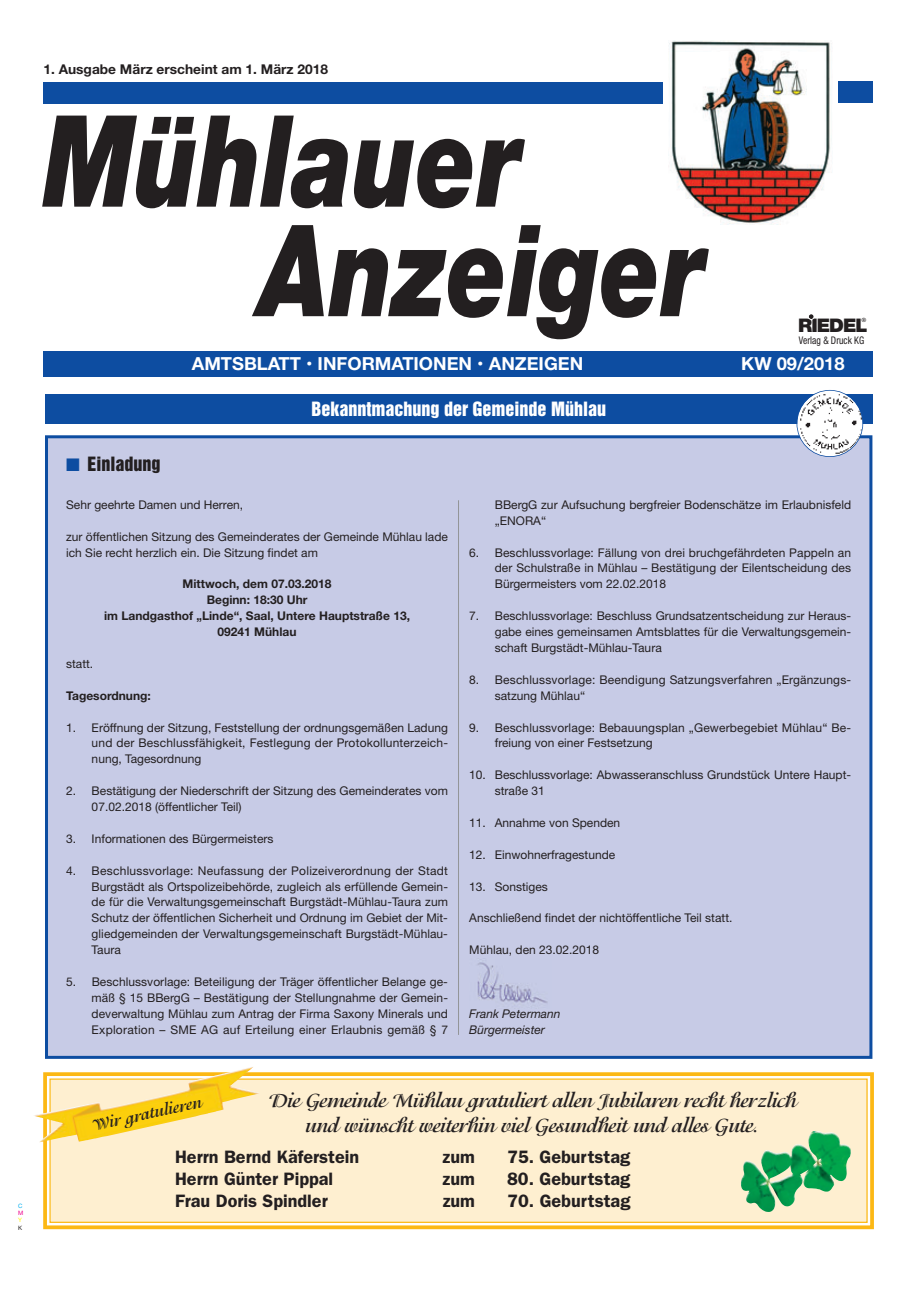
<style>
.page{position:relative;width:915px;height:1293px;background:#fff}
.page>*{position:absolute;margin:0;border:0;box-sizing:border-box;transform-origin:0 0}
.t1{font:italic 900 127.5px/109.5px "Helvetica Neue";color:#231f20;scale:.76 1}
.t2{font:700 21px "Isadora";letter-spacing:-.02em;color:#231f20}
.t3{font:900 18.75px "Helvetica Neue";letter-spacing:-.05em;color:#231f20}
.t4{font:600 18px "Franklin Gothic";color:#231f20}
.t5{font:700 18px "Helvetica Neue";color:#fff}
.t6{font:18px "Helvetica Inserat";color:#fff}
.t7{font:18px "Helvetica Inserat";color:#231f20}
.t8{font:700 17.1px "Isadora";color:#231f20}
.t9{font:700 13.5px "Helvetica Neue";color:#231f20}
.t10{font:12px/15.9px "Helvetica Neue";color:#231f20}
.t11{font:700 12px/15.9px "Helvetica Neue";color:#231f20;text-align:center}
.t12{font:italic 12px/15.9px "Helvetica Neue";color:#231f20}
.t13{font:condensed 10.5px "Helvetica Neue";color:#231f20;scale:.91 1}
.t14{font:6px "Helvetica Neue";color:#00aeef}
.t15{font:6px "Helvetica Neue";color:#ed028c}
.t16{font:6px "Helvetica Neue";color:#fff101}
.t17{font:6px "Helvetica Neue";color:#231f20}
.t18{font:italic 700 6px "Times Europa";color:#231f20}
.s1{color:#0d4da1}
</style>
<div class="page">
<img style="left:669px;top:40px;width:161px;height:185px">
<div style="left:43px;top:82px;width:619px;height:21px;background:#0d4da1"></div>
<div style="left:807px;top:313px;width:7px;height:7px;border:2px solid #fff;border-radius:50%"></div>
<div style="left:838px;top:82px;width:34px;height:21px;background:#0d4da1"></div>
<div style="left:43px;top:351px;width:829px;height:26px;background:#0d4da1"></div>
<div style="left:48px;top:438px;width:821px;height:618px;background:#c7cbe6"></div>
<div style="left:45px;top:435px;width:827px;height:624px;border:3px solid #0d4da1"></div>
<div style="left:51px;top:1079px;width:815px;height:142px;background:#feefd0"></div>
<div style="left:43px;top:1072px;width:830px;height:157px;border:4px solid #fcb814"></div>
<div style="left:49px;top:1078px;width:818px;height:145px;border:1px solid #fcb814"></div>
<img style="left:34px;top:1067px;width:225px;height:75px">
<img style="left:741px;top:1154px;width:27px;height:34px">
<div style="left:45px;top:394px;width:827px;height:30px;background:#0d4da1"></div>
<img style="left:798px;top:393px;width:63px;height:62px">
<div style="left:796px;top:390px;width:66px;height:67px;border:2px solid #0d4da1;border-radius:50%"></div>
<img style="left:477px;top:962px;width:71px;height:41px">
<hr style="left:458px;top:500px;width:1px;height:535px;background:#939598">
<p class="t9" style="left:43px;top:65px;width:286px">1. Ausgabe März erscheint am 1. März 2018</p>
<h1 class="t1" style="left:259px;top:117px;width:587px;text-indent:-216px">Mühlauer<br>Anzeiger</h1>
<p class="t18" style="left:861px;top:317px;width:6px">®</p>
<h3 class="t3" style="left:798px;top:318px;width:71px">RIEDEL</h3>
<p class="t13" style="left:798px;top:336px;width:73px">Verlag &amp; Druck KG</p>
<h3 class="t5" style="left:192px;top:357px;width:393px">AMTSBLATT • INFORMATIONEN • ANZEIGEN</h3>
<h3 class="t5" style="left:741px;top:357px;width:105px">KW 09/2018</h3>
<h3 class="t6" style="left:311px;top:401px;width:296px">Bekanntmachung der Gemeinde Mühlau</h3>
<h3 class="t7" style="left:66px;top:457px;width:96px"><span class="s1">■</span> Einladung</h3>
<p class="t10" style="left:66px;top:498px;width:178px">Sehr geehrte Damen und Herren,</p>
<p class="t10" style="left:66px;top:529px;width:383px">zur öffentlichen Sitzung des Gemeinderates der Gemeinde Mühlau lade ich Sie recht herzlich ein. Die Sitzung findet am</p>
<p class="t11" style="left:104px;top:577px;width:307px">Mittwoch, dem 07.03.2018<br>Beginn: 18:30 Uhr<br>im Landgasthof „Linde“, Saal, Untere Hauptstraße 13,<br>09241 Mühlau</p>
<p class="t10" style="left:66px;top:657px;width:29px">statt.</p>
<p class="t11" style="left:66px;top:688px;width:86px">Tagesordnung:</p>
<p class="t10" style="left:92px;top:720px;width:358px;text-align:justify;text-indent:-26px">1. Eröffnung der Sitzung, Feststellung der ordnungsgemäßen Ladung und der Beschlussfähigkeit, Festlegung der Protokollunterzeich&shy;nung, Tagesordnung</p>
<p class="t10" style="left:92px;top:784px;width:358px;text-indent:-26px">2. Bestätigung der Niederschrift der Sitzung des Gemeinderates vom<br>07.02.2018 (öffentlicher Teil)</p>
<p class="t10" style="left:66px;top:832px;width:209px">3. Informationen des Bürgermeisters</p>
<p class="t10" style="left:92px;top:863px;width:358px;text-align:justify;text-indent:-26px">4. Beschlussvorlage: Neufassung der Polizeiverordnung der Stadt Burgstädt als Ortspolizeibehörde, zugleich als erfüllende Gemein&shy;de für die Verwaltungsgemeinschaft Burgstädt-Mühlau-Taura zum Schutz der öffentlichen Sicherheit und Ordnung im Gebiet der Mit&shy;gliedgemeinden der Verwaltungsgemeinschaft Burgstädt-Mühlau-Taura</p>
<p class="t10" style="left:92px;top:975px;width:358px;text-align:justify;text-indent:-26px">5. Beschlussvorlage: Beteiligung der Träger öffentlicher Belange ge&shy;mäß § 15 BBergG – Bestätigung der Stellungnahme der Gemein&shy;deverwaltung Mühlau zum Antrag der Firma Saxony Minerals und Exploration – SME AG auf Erteilung einer Erlaubnis gemäß § 7</p>
<p class="t10" style="left:494px;top:498px;width:358px">BBergG zur Aufsuchung bergfreier Bodenschätze im Erlaubnisfeld „ENORA“</p>
<p class="t10" style="left:494px;top:545px;width:358px;text-align:justify;text-indent:-26px">6. Beschlussvorlage: Fällung von drei bruchgefährdeten Pappeln an der Schulstraße in Mühlau – Bestätigung der Eilentscheidung des Bürgermeisters vom 22.02.2018</p>
<p class="t10" style="left:494px;top:609px;width:358px;text-align:justify;text-indent:-26px">7. Beschlussvorlage: Beschluss Grundsatzentscheidung zur Heraus&shy;gabe eines gemeinsamen Amtsblattes für die Verwaltungsgemein&shy;schaft Burgstädt-Mühlau-Taura</p>
<p class="t10" style="left:494px;top:673px;width:358px;text-indent:-26px">8. Beschlussvorlage: Beendigung Satzungsverfahren „Ergänzungs&shy;satzung Mühlau“</p>
<p class="t10" style="left:494px;top:720px;width:358px;text-indent:-26px">9. Beschlussvorlage: Bebauungsplan „Gewerbegebiet Mühlau“ Be&shy;freiung von einer Festsetzung</p>
<p class="t10" style="left:494px;top:768px;width:358px;text-indent:-26px">10. Beschlussvorlage: Abwasseranschluss Grundstück Untere Haupt&shy;straße 31</p>
<p class="t10" style="left:469px;top:816px;width:152px">11. Annahme von Spenden</p>
<p class="t10" style="left:469px;top:847px;width:147px">12. Einwohnerfragestunde</p>
<p class="t10" style="left:469px;top:879px;width:80px">13. Sonstiges</p>
<p class="t10" style="left:469px;top:911px;width:264px">Anschließend findet der nichtöffentliche Teil statt.</p>
<p class="t10" style="left:469px;top:943px;width:131px">Mühlau, den 23.02.2018</p>
<p class="t12" style="left:469px;top:1006px;width:93px">Frank Petermann<br>Bürgermeister</p>
<p class="t14" style="left:18px;top:1203px;width:6px">C</p>
<p class="t15" style="left:18px;top:1211px;width:7px">M</p>
<p class="t16" style="left:18px;top:1218px;width:5px">Y</p>
<p class="t17" style="left:18px;top:1225px;width:6px">K</p>
<h2 class="t2" style="left:268px;top:1091px;width:529px">Die Gemeinde Mühlau gratuliert allen Jubilaren recht herzlich</h2>
<h3 class="t8" style="left:90px;top:1119px;width:114px;rotate:-13deg">Wir gratulieren</h3>
<h2 class="t2" style="left:305px;top:1117px;width:455px">und wünscht weiterhin viel Gesundheit und alles Gute.</h2>
<h3 class="t4" style="left:175px;top:1151px;width:186px">Herrn Bernd Käferstein</h3>
<h3 class="t4" style="left:442px;top:1151px;width:34px">zum</h3>
<h3 class="t4" style="left:507px;top:1151px;width:125px">75. Geburtstag</h3>
<h3 class="t4" style="left:175px;top:1172px;width:160px">Herrn Günter Pippal</h3>
<h3 class="t4" style="left:442px;top:1172px;width:34px">zum</h3>
<h3 class="t4" style="left:507px;top:1172px;width:125px">80. Geburtstag</h3>
<h3 class="t4" style="left:175px;top:1194px;width:154px">Frau Doris Spindler</h3>
<h3 class="t4" style="left:443px;top:1194px;width:34px">zum</h3>
<h3 class="t4" style="left:507px;top:1194px;width:125px">70. Geburtstag</h3>
</div>
